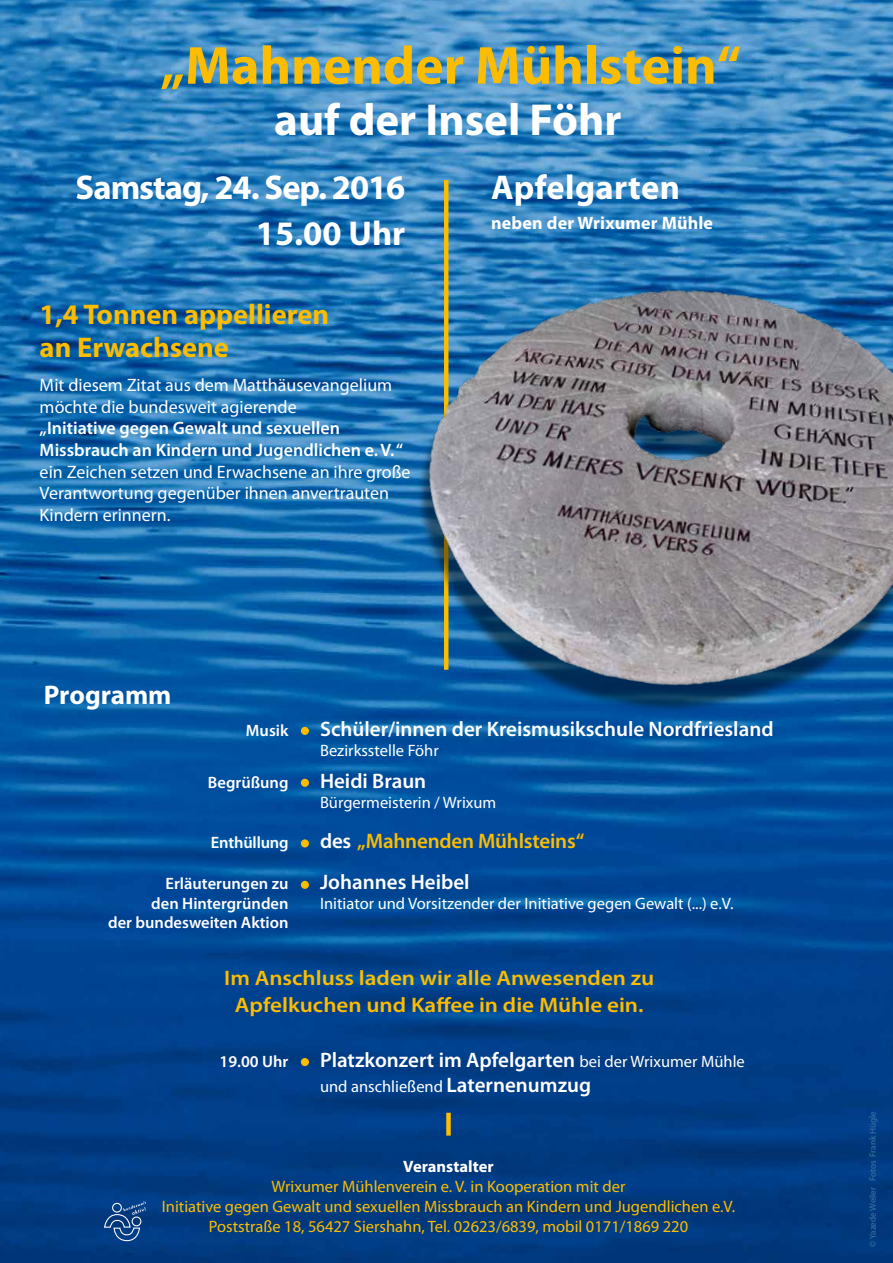
<style>
.page{position:relative;width:893px;height:1263px;background:#fff}
.page>*{position:absolute;margin:0;border:0;box-sizing:border-box;transform-origin:0 0}
.t1{font:700 54px "Myriad Pro";color:#fcbc00}
.t2{font:54px/51.9px "Avant Garde SB";color:#fcbc00}
.t3{font:700 45px "Myriad Pro";color:#fff}
.t4{font:700 34.5px/45.9px "Myriad Pro";letter-spacing:-.03em;color:#fff;text-align:right}
.t5{font:700 34.5px "Myriad Pro";color:#fff}
.t6{font:700 28.5px/32.4px "Myriad Pro";color:#fcbc00}
.t7{font:700 27px "Myriad Pro";color:#fff}
.t8{font:600 21px "Myriad Pro";color:#fff}
.t9{font:600 21px/27px "Myriad Pro";color:#fcbc00;text-align:center;scale:1.1 1}
.t10{font:600 21px "Myriad Pro";color:#fcbc00}
.t11{font:18px/21.6px "Myriad Pro";color:#fff}
.t12{font:600 18px/21.6px "Myriad Pro";color:#fff}
.t13{font:700 18px "Myriad Pro";letter-spacing:.01em;color:#fff}
.t14{font:16.5px/19.8px "Myriad Pro";color:#fcbc00;text-align:center}
.t15{font:16.5px "Myriad Pro";color:#fff}
.t16{font:600 16.5px "Myriad Pro";color:#fff}
.t17{font:700 16.5px "Myriad Pro";color:#fff}
.t18{font:9px "Myriad";color:#4077a7}
.s1{color:#fff}
.s2{font-weight:400;font-size:16.5px}
.s3{font-weight:600;font-size:21px}
</style>
<div class="page">
<img style="left:0;top:0;width:893px;height:1263px">
<hr style="left:444px;top:180px;width:4px;height:490px;background:#fcbc00">
<div style="left:446px;top:1113px;width:5px;height:22px;background:#fcbc00"></div>
<svg style="left:104px;top:1201px;width:42px;height:41px;background:#265795"></svg>
<div style="left:416px;top:305px;width:477px;height:409px;background:#000;opacity:.46"></div>
<img style="left:420px;top:288px;width:473px;height:409px">
<h1 class="t1" style="left:160px;top:30px;width:582px">„Mahnender Mühlstein“</h1>
<h2 class="t3" style="left:274px;top:90px;width:349px">auf der Insel Föhr</h2>
<h3 class="t5" style="left:491px;top:165px;width:190px">Apfelgarten</h3>
<p class="t13" style="left:491px;top:211px;width:224px">neben der Wrixumer Mühle</p>
<h3 class="t4" style="left:76px;top:163px;width:331px">Samstag, 24. Sep. 2016<br>15.00 Uhr</h3>
<h3 class="t6" style="left:40px;top:298px;width:291px">1,4 Tonnen appellieren an Erwachsene</h3>
<p class="t11" style="left:40px;top:374px;width:354px">Mit diesem Zitat aus dem Matthäusevangelium möchte die bundesweit agierende</p>
<p class="t12" style="left:40px;top:417px;width:365px">„Initiative gegen Gewalt und sexuellen<br>Missbrauch an Kindern und Jugendlichen e.V.“</p>
<p class="t11" style="left:40px;top:460px;width:372px">ein Zeichen setzen und Erwachsene an ihre große<br>Verantwortung gegenüber ihnen anvertrauten<br>Kindern erinnern.</p>
<h3 class="t7" style="left:44px;top:677px;width:129px">Programm</h3>
<p class="t16" style="left:246px;top:720px;width:44px">Musik</p>
<p class="t8" style="left:320px;top:716px;width:455px">Schüler/innen der Kreismusikschule Nordfriesland</p>
<p class="t15" style="left:320px;top:740px;width:120px">Bezirksstelle Föhr</p>
<p class="t16" style="left:208px;top:772px;width:82px">Begrüßung</p>
<p class="t8" style="left:320px;top:768px;width:108px">Heidi Braun</p>
<p class="t15" style="left:320px;top:792px;width:178px">Bürgermeisterin / Wrixum</p>
<p class="t16" style="left:211px;top:832px;width:79px">Enthüllung</p>
<p class="t10" style="left:320px;top:828px;width:266px"><span class="s1">des</span> „Mahnenden Mühlsteins“</p>
<p class="t16" style="left:166px;top:873px;width:124px">Erläuterungen zu</p>
<p class="t8" style="left:320px;top:869px;width:151px">Johannes Heibel</p>
<p class="t16" style="left:151px;top:893px;width:139px">den Hintergründen</p>
<p class="t15" style="left:320px;top:893px;width:415px">Initiator und Vorsitzender der Initiative gegen Gewalt (...) e.V.</p>
<p class="t16" style="left:108px;top:912px;width:182px">der bundesweiten Aktion</p>
<h1 class="t2" style="left:289px;top:706px;width:32px">· ·</h1>
<h1 class="t2" style="left:289px;top:818px;width:32px">·</h1>
<h1 class="t2" style="left:289px;top:860px;width:32px">·</h1>
<p class="t9" style="left:224px;top:964px;width:393px">Im Anschluss laden wir alle Anwesenden zu<br>Apfelkuchen und Kaffee in die Mühle ein.</p>
<p class="t16" style="left:220px;top:1051px;width:70px">19.00 Uhr</p>
<p class="t8" style="left:320px;top:1046px;width:426px">Platzkonzert im Apfelgarten <span class="s2">bei der Wrixumer Mühle</span></p>
<p class="t15" style="left:320px;top:1076px;width:273px">und anschließend <span class="s3">Laternenumzug</span></p>
<h1 class="t2" style="left:289px;top:1037px;width:32px">·</h1>
<p class="t17" style="left:403px;top:1156px;width:92px">Veranstalter</p>
<p class="t14" style="left:162px;top:1176px;width:575px">Wrixumer Mühlenverein e. V. in Kooperation mit der<br>Initiative gegen Gewalt und sexuellen Missbrauch an Kindern und Jugendlichen e.V.<br>Poststraße 18, 56427 Siershahn, Tel. 02623/6839, mobil 0171/1869 220</p>
<p class="t18" style="left:868px;top:1246px;width:137px;rotate:-90deg">© Yazede Weiler Fotos Frank Hügle</p>
</div>
